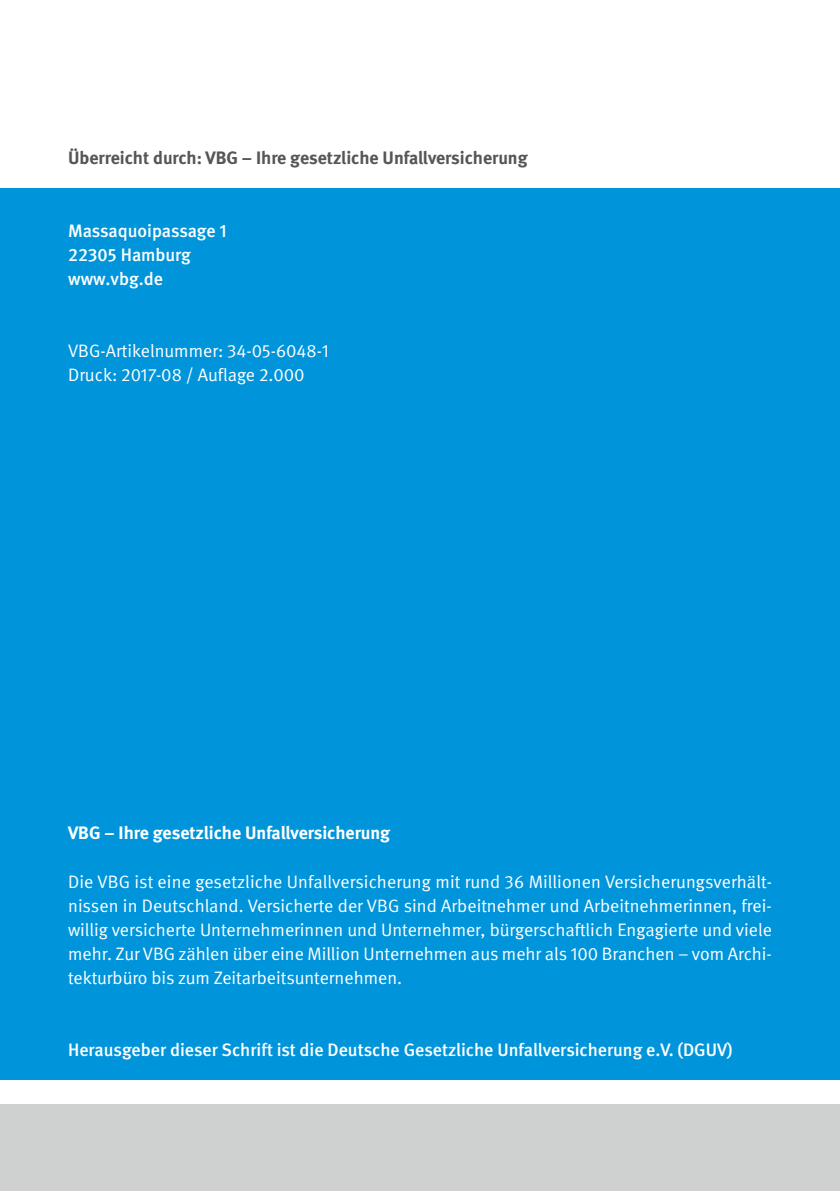
<style>
.page{position:relative;width:840px;height:1191px;background:#fff}
.page>*{position:absolute;margin:0;border:0;box-sizing:border-box;transform-origin:0 0}
.t1{font:18px/24px "DGUV Meta";color:#fff}
.t2{font:500 18px/24px "DGUV Meta";color:#fff}
.t3{font:700 18px "DGUV Meta";color:#565656}
.t4{font:700 18px "DGUV Meta";color:#fff}
</style>
<div class="page">
<div style="left:0;top:189px;width:839px;height:891px;background:#0095db"></div>
<div style="left:0;top:1104px;width:839px;height:87px;background:#cfd0d0"></div>
<p class="t3" style="left:68px;top:147px;width:461px">Überreicht durch: VBG – Ihre gesetzliche Unfallversicherung</p>
<p class="t2" style="left:68px;top:219px;width:160px">Massaquoipassage 1<br>22305 Hamburg www.vbg.de</p>
<p class="t1" style="left:68px;top:339px;width:262px">VBG-Artikelnummer: 34-05-6048-1<br>Druck: 2017-08 / Auflage 2.000</p>
<p class="t4" style="left:68px;top:822px;width:323px">VBG – Ihre gesetzliche Unfallversicherung</p>
<p class="t1" style="left:68px;top:869px;width:705px;text-align:justify">Die VBG ist eine gesetzliche Unfallversicherung mit rund 36 Millionen Versicherungsverhält&shy;nissen in Deutschland. Versicherte der VBG sind Arbeitnehmer und Arbeitnehmerinnen, frei&shy;willig versicherte Unternehmerinnen und Unternehmer, bürgerschaftlich Engagierte und viele mehr. Zur VBG zählen über eine Million Unternehmen aus mehr als 100 Branchen – vom Archi&shy;tekturbüro bis zum Zeitarbeitsunternehmen.</p>
<p class="t2" style="left:68px;top:1038px;width:665px">Herausgeber dieser Schrift ist die Deutsche Gesetzliche Unfallversicherung e.V. (DGUV)</p>
</div>
